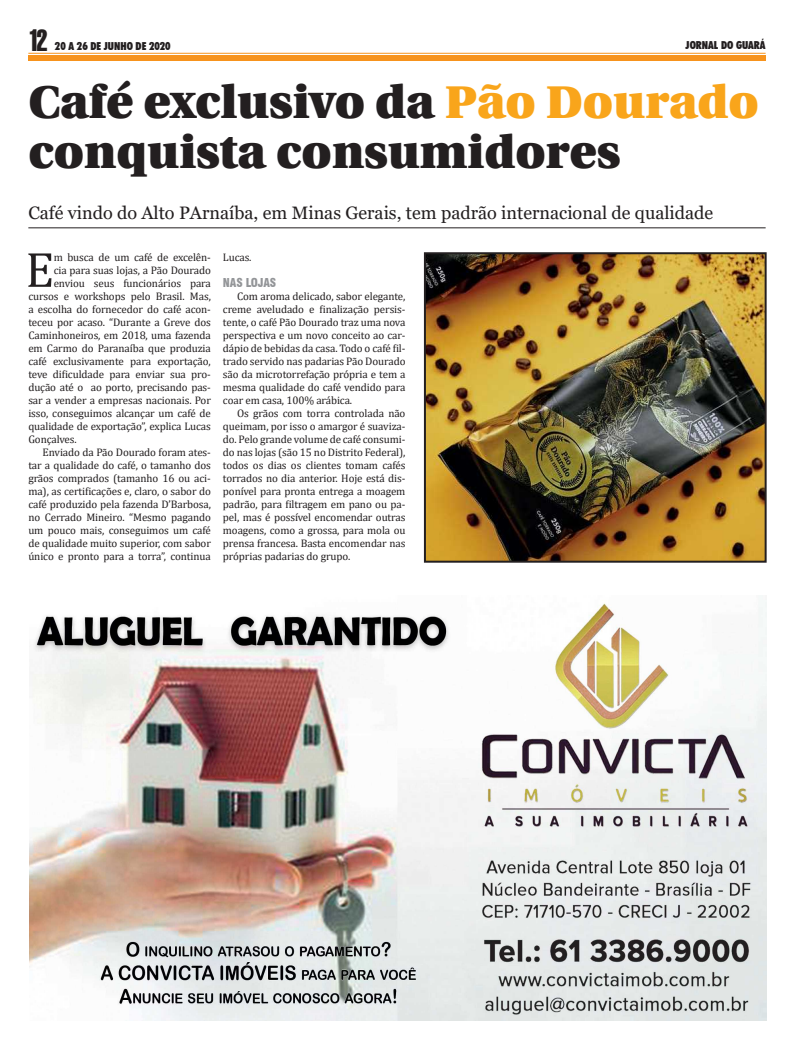
<style>
.page{position:relative;width:794px;height:1049px;background:#fff}
.page>*{position:absolute;margin:0;border:0;box-sizing:border-box;transform-origin:0 0}
.Texto_Materia{font:50px "Cambria";color:#231f20}
.TITULO_de_Materia{font:900 46px/50px "Utopia";color:#231f20}
.t1{font:29.6px "Swiss 911 BT Extra Compressed";color:#231f20}
.Sutian{font:18px "Georgia";color:#231f20}
.Entretítulo{font:900 condensed 12px "Swiss 721 BT";letter-spacing:-.01em;color:#939598}
.Texto_Materia-2{font:11px/13px "Cambria";letter-spacing:-.01em;color:#231f20;text-align:justify}
.t2{font:900 condensed 11px "Futura BT";color:#231f20}
.s1{color:#f9a51b}
</style>
<div class="page">
<div style="left:28px;top:55px;width:737px;height:6px;background:#f7931d"></div>
<hr style="left:28px;top:53px;width:737px;height:1px;background:#f7931d">
<hr style="left:28px;top:228px;width:737px;height:1px;background:#231f20">
<img style="left:423px;top:252px;width:344px;height:311px">
<img style="left:29px;top:602px;width:737px;height:418px">
<h3 class="t1" style="left:28px;top:24px;width:21px">12</h3>
<p class="t2" style="left:55px;top:39px;width:117px">20 A 26 DE JUNHO DE 2020</p>
<p class="t2" style="left:685px;top:38px;width:82px">JORNAL DO GUARÁ</p>
<p class="TITULO_de_Materia" style="left:28px;top:78px;width:732px">Café exclusivo da <span class="s1">Pão Dourado </span>conquista consumidores</p>
<p class="Sutian" style="left:28px;top:202px;width:686px">Café vindo do Alto PArnaíba, em Minas Gerais, tem padrão internacional de qualidade</p>
<p class="Texto_Materia" style="left:25px;top:240px;width:30px">E</p>
<p class="Texto_Materia-2" style="left:54px;top:250px;width:159px">m busca de um café de excelên-</p>
<p class="Texto_Materia-2" style="left:54px;top:263px;width:159px">cia para suas lojas, a Pão Dourado</p>
<p class="Texto_Materia-2" style="left:54px;top:276px;width:159px">enviou seus funcionários para</p>
<p class="Texto_Materia-2" style="left:28px;top:289px;width:184px">cursos e workshops pelo Brasil. Mas,</p>
<p class="Texto_Materia-2" style="left:28px;top:302px;width:184px">a escolha do fornecedor do café acon-</p>
<p class="Texto_Materia-2" style="left:28px;top:315px;width:184px">teceu por acaso. “Durante a Greve dos</p>
<p class="Texto_Materia-2" style="left:28px;top:328px;width:184px">Caminhoneiros, em 2018, uma fazenda</p>
<p class="Texto_Materia-2" style="left:28px;top:341px;width:184px">em Carmo do Paranaíba que produzia</p>
<p class="Texto_Materia-2" style="left:28px;top:354px;width:184px">café exclusivamente para exportação,</p>
<p class="Texto_Materia-2" style="left:28px;top:367px;width:184px">teve dificuldade para enviar sua pro-</p>
<p class="Texto_Materia-2" style="left:28px;top:380px;width:184px">dução até o ao porto, precisando pas-</p>
<p class="Texto_Materia-2" style="left:28px;top:393px;width:184px">sar a vender a empresas nacionais. Por</p>
<p class="Texto_Materia-2" style="left:28px;top:406px;width:184px">isso, conseguimos alcançar um café de</p>
<p class="Texto_Materia-2" style="left:28px;top:419px;width:184px">qualidade de exportação”, explica Lucas</p>
<p class="Texto_Materia-2" style="left:28px;top:432px;width:50px">Gonçalves.</p>
<p class="Texto_Materia-2" style="left:28px;top:445px;width:184px;text-indent:14px">Enviado da Pão Dourado foram ates&shy;tar a qualidade do café, o tamanho dos grãos comprados (tamanho 16 ou aci&shy;ma), as certificações e, claro, o sabor do café produzido pela fazenda D’Barbosa, no Cerrado Mineiro. “Mesmo pagando um pouco mais, conseguimos um café de qualidade muito superior, com sabor único e pronto para a torra”, continua</p>
<p class="Texto_Materia-2" style="left:223px;top:250px;width:30px">Lucas.</p>
<p class="Entretítulo" style="left:223px;top:275px;width:55px">NAS LOJAS</p>
<p class="Texto_Materia-2" style="left:223px;top:289px;width:184px;text-indent:14px">Com aroma delicado, sabor elegante, creme aveludado e finalização persis&shy;tente, o café Pão Dourado traz uma nova perspectiva e um novo conceito ao car&shy;dápio de bebidas da casa. Todo o café fil&shy;trado servido nas padarias Pão Dourado são da microtorrefação própria e tem a mesma qualidade do café vendido para coar em casa, 100% arábica.</p>
<p class="Texto_Materia-2" style="left:223px;top:406px;width:184px;text-indent:14px">Os grãos com torra controlada não queimam, por isso o amargor é suaviza&shy;do. Pelo grande volume de café consumi&shy;do nas lojas (são 15 no Distrito Federal), todos os dias os clientes tomam cafés torrados no dia anterior. Hoje está dis&shy;ponível para pronta entrega a moagem padrão, para filtragem em pano ou pa&shy;pel, mas é possível encomendar outras moagens, como a grossa, para mola ou prensa francesa. Basta encomendar nas próprias padarias do grupo.</p>
</div>
